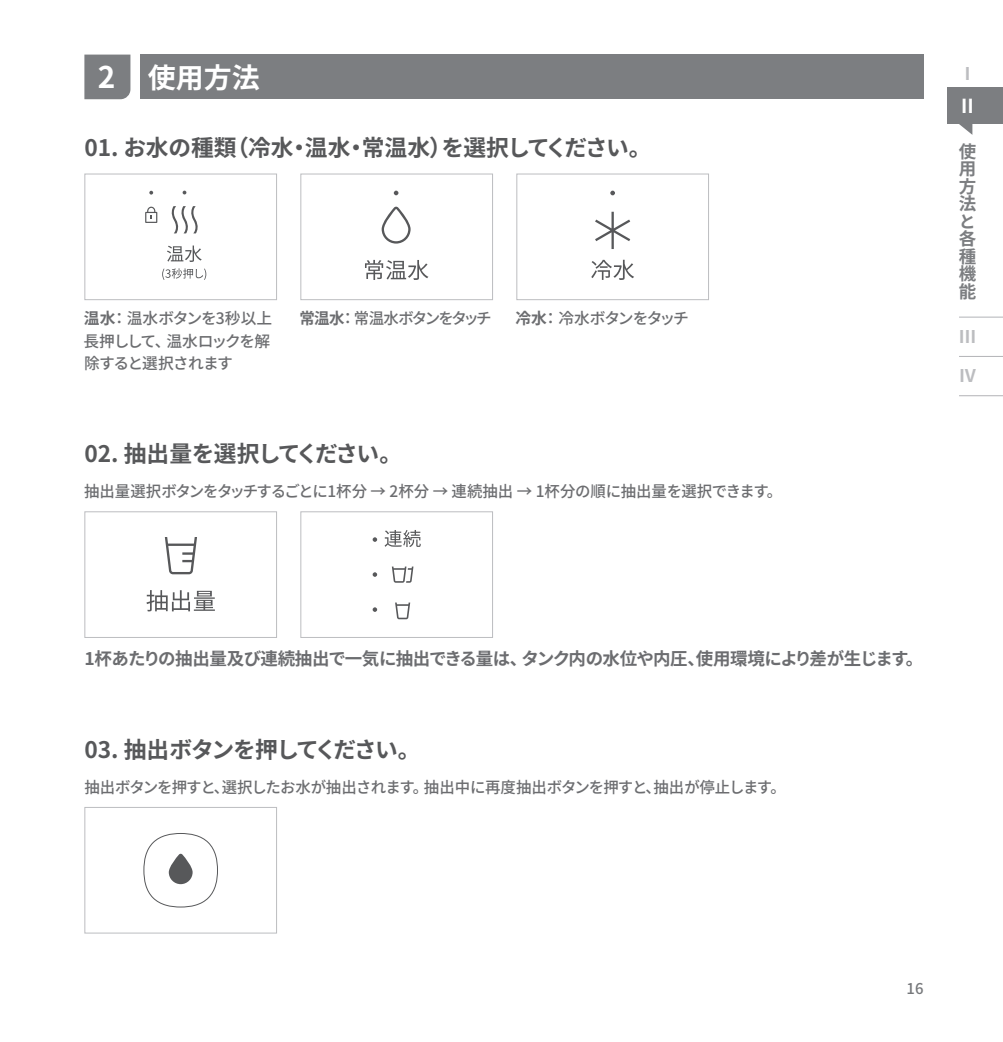
<style>
.page{position:relative;width:1003px;height:1042px;background:#fff}
.page>*{position:absolute;margin:0;border:0;box-sizing:border-box;transform-origin:0 0}
.t1{font:700 29.75px "Noto Sans CJ Kjp";color:#fff}
.t2{font:700 28px "Noto Sans CJ Kjp";color:#fff}
.t3{font:700 22.75px "Noto Sans CJ Kjp";letter-spacing:-.015em;color:#57585a}
.t4{font:700 22.75px "Noto Sans CJ Kjp";letter-spacing:-.06em;color:#57585a}
.t5{font:700 22.75px "Noto Sans CJ Kjp";letter-spacing:-.04em;color:#57585a}
.t6{font:700 19.25px "Noto Sans CJ Kjp";color:#fff}
.t7{font:700 17.5px "Noto Sans CJ Kjp";letter-spacing:-.035em;color:#6c6d70}
.t8{font:700 17.5px/17.5px "Noto Sans CJ Kjp";color:#7c7e81}
.t9{font:700 17.5px "Noto Sans CJ Kjp";color:#bcbdc0}
.t10{font:500 15.75px "Noto Sans CJ Kjp";letter-spacing:-.035em;color:#6c6d70}
.t11{font:500 15.75px "Noto Sans CJ Kjp";letter-spacing:-.015em;color:#6c6d70}
.t12{font:500 15.75px/22.8px "Noto Sans CJ Kjp";letter-spacing:-.055em;color:#6c6d70}
.t13{font:500 15.75px "Noto Sans CJ Kjp";letter-spacing:-.12em;color:#6c6d70}
.t14{font:500 15.75px "Noto Sans CJ Kjp";letter-spacing:-.095em;color:#6c6d70}
.t15{font:500 14.88px "Noto Sans CJ Kjp";color:#76787b}
.s1{font-weight:700}
</style>
<div class="page">
<div style="left:947px;top:88px;width:55px;height:36px;background:#7c7e81"></div>
<hr style="left:958px;top:317px;width:44px;height:1px;background:#b2b3b7">
<hr style="left:958px;top:356px;width:44px;height:1px;background:#b2b3b7">
<hr style="left:958px;top:395px;width:44px;height:1px;background:#b2b3b7">
<svg style="left:959px;top:124px;width:12px;height:10px"></svg>
<div style="left:140px;top:55px;width:783px;height:44px;background:#7c7e81"></div>
<div style="left:84px;top:55px;width:46px;height:44px;background:#7c7e81"></div>
<div style="left:84px;top:174px;width:193px;height:126px;border:1px solid #bcbdc0"></div>
<div style="left:84px;top:511px;width:193px;height:127px;border:1px solid #bcbdc0"></div>
<div style="left:300px;top:511px;width:193px;height:127px;border:1px solid #bcbdc0"></div>
<div style="left:300px;top:174px;width:193px;height:126px;border:1px solid #bcbdc0"></div>
<div style="left:516px;top:174px;width:192px;height:126px;border:1px solid #bcbdc0"></div>
<div style="left:84px;top:807px;width:193px;height:126px;border:1px solid #bcbdc0"></div>
<svg style="left:182px;top:191px;width:4px;height:3px"></svg>
<svg style="left:162px;top:268px;width:44px;height:12px"></svg>
<svg style="left:167px;top:245px;width:35px;height:17px"></svg>
<svg style="left:171px;top:206px;width:27px;height:27px"></svg>
<svg style="left:145px;top:207px;width:12px;height:16px"></svg>
<svg style="left:149px;top:191px;width:4px;height:4px"></svg>
<svg style="left:393px;top:191px;width:5px;height:4px"></svg>
<svg style="left:365px;top:260px;width:63px;height:20px"></svg>
<svg style="left:381px;top:207px;width:29px;height:37px"></svg>
<svg style="left:610px;top:191px;width:4px;height:4px"></svg>
<svg style="left:591px;top:260px;width:43px;height:20px"></svg>
<svg style="left:595px;top:212px;width:35px;height:37px"></svg>
<svg style="left:146px;top:590px;width:69px;height:21px"></svg>
<svg style="left:165px;top:537px;width:32px;height:37px"></svg>
<svg style="left:372px;top:572px;width:5px;height:5px"></svg>
<svg style="left:372px;top:537px;width:5px;height:5px"></svg>
<svg style="left:372px;top:607px;width:5px;height:5px"></svg>
<svg style="left:395px;top:602px;width:15px;height:17px"></svg>
<svg style="left:392px;top:566px;width:21px;height:17px"></svg>
<svg style="left:384px;top:530px;width:36px;height:17px"></svg>
<svg style="left:143px;top:833px;width:75px;height:75px"></svg>
<p class="t1" style="left:98px;top:61px;width:19px">2</p>
<p class="t2" style="left:148px;top:61px;width:114px">使用方法</p>
<p class="t3" style="left:84px;top:135px;width:568px">01. お水の種類（冷水・温水・常温水）を選択してください。</p>
<p class="t12" style="left:83px;top:307px;width:190px"><span class="s1">温水</span>： 温水ボタンを3秒以上長押しして、温水ロックを解除すると選択されます</p>
<p class="t13" style="left:299px;top:309px;width:194px"><span class="s1">常温水</span>： 常温水ボタンをタッチ</p>
<p class="t14" style="left:515px;top:309px;width:175px"><span class="s1">冷水</span>： 冷水ボタンをタッチ</p>
<p class="t5" style="left:84px;top:441px;width:319px">02. 抽出量を選択してください。</p>
<p class="t11" style="left:84px;top:482px;width:699px">抽出量選択ボタンをタッチするごとに1杯分 → 2杯分 → 連続抽出 → 1杯分の順に抽出量を選択できます。</p>
<p class="t9" style="left:958px;top:63px;width:19px">Ⅰ</p>
<p class="t6" style="left:957px;top:95px;width:21px">Ⅱ</p>
<p class="t8" style="left:958px;top:143px;width:19px">使用方法と各種機能</p>
<p class="t9" style="left:958px;top:326px;width:19px">Ⅲ</p>
<p class="t9" style="left:958px;top:366px;width:19px">Ⅳ</p>
<p class="t7" style="left:84px;top:648px;width:840px">1杯あたりの抽出量及び連続抽出で一気に抽出できる量は、タンク内の水位や内圧、使用環境により差が生じます。</p>
<p class="t4" style="left:84px;top:737px;width:337px">03. 抽出ボタンを押してください。</p>
<p class="t10" style="left:84px;top:778px;width:702px">抽出ボタンを押すと、選択したお水が抽出されます。抽出中に再度抽出ボタンを押すと、抽出が停止します。</p>
<p class="t15" style="left:906px;top:979px;width:18px">16</p>
</div>
